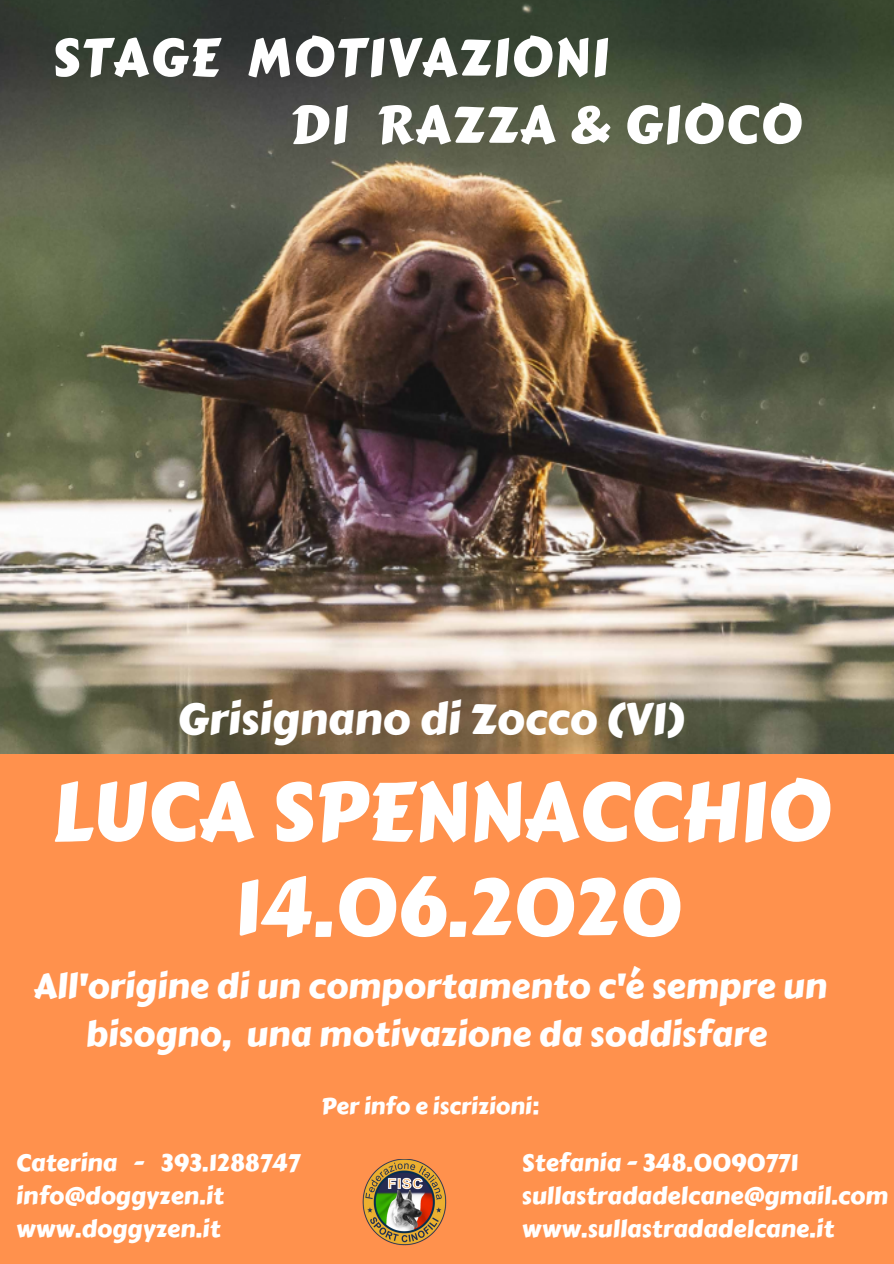
<style>
.page{position:relative;width:894px;height:1264px;background:#fff}
.page>*{position:absolute;margin:0;border:0;box-sizing:border-box;transform-origin:0 0}
.t1{font:81.15px "Carter One";color:#fff}
.t2{font:78.9px "Carter One";color:#fff}
.t3{font:52.5px/67.2px "Carter One";letter-spacing:.03em;color:#fff}
.t4{font:43.5px "Carter One";color:#fff}
.t5{font:34.65px/47.1px "Carter One";color:#fff;text-align:center}
.t6{font:23.85px/32.8px "Carter One";color:#fff}
.t7{font:22.8px "Carter One";color:#fff}
</style>
<div class="page">
<div style="left:0;top:0;width:893px;height:1263px;background:#ff914d"></div>
<img style="left:0;top:0;width:893px;height:753px">
<img style="left:362px;top:1159px;width:85px;height:86px">
<h3 class="t3" style="left:289px;top:24px;width:513px;text-indent:-238px">STAGE MOTIVAZIONI<br>DI RAZZA &amp; GIOCO</h3>
<h3 class="t4" style="left:177px;top:686px;width:508px">Grisignano di Zocco (VI)</h3>
<h1 class="t1" style="left:51px;top:750px;width:780px">LUCA SPENNACCHIO</h1>
<h2 class="t2" style="left:233px;top:847px;width:449px">14.06.2020</h2>
<h3 class="t5" style="left:33px;top:963px;width:794px">All'origine di un comportamento c'é sempre un bisogno, una motivazione da soddisfare</h3>
<p class="t7" style="left:321px;top:1088px;width:219px">Per info e iscrizioni:</p>
<p class="t6" style="left:16px;top:1146px;width:285px">Caterina - 393.1288747 info@doggyzen.it www.doggyzen.it</p>
<p class="t6" style="left:521px;top:1146px;width:368px">Stefania - 348.0090771 sullastradadelcane@gmail.com www.sullastradadelcane.it</p>
</div>
